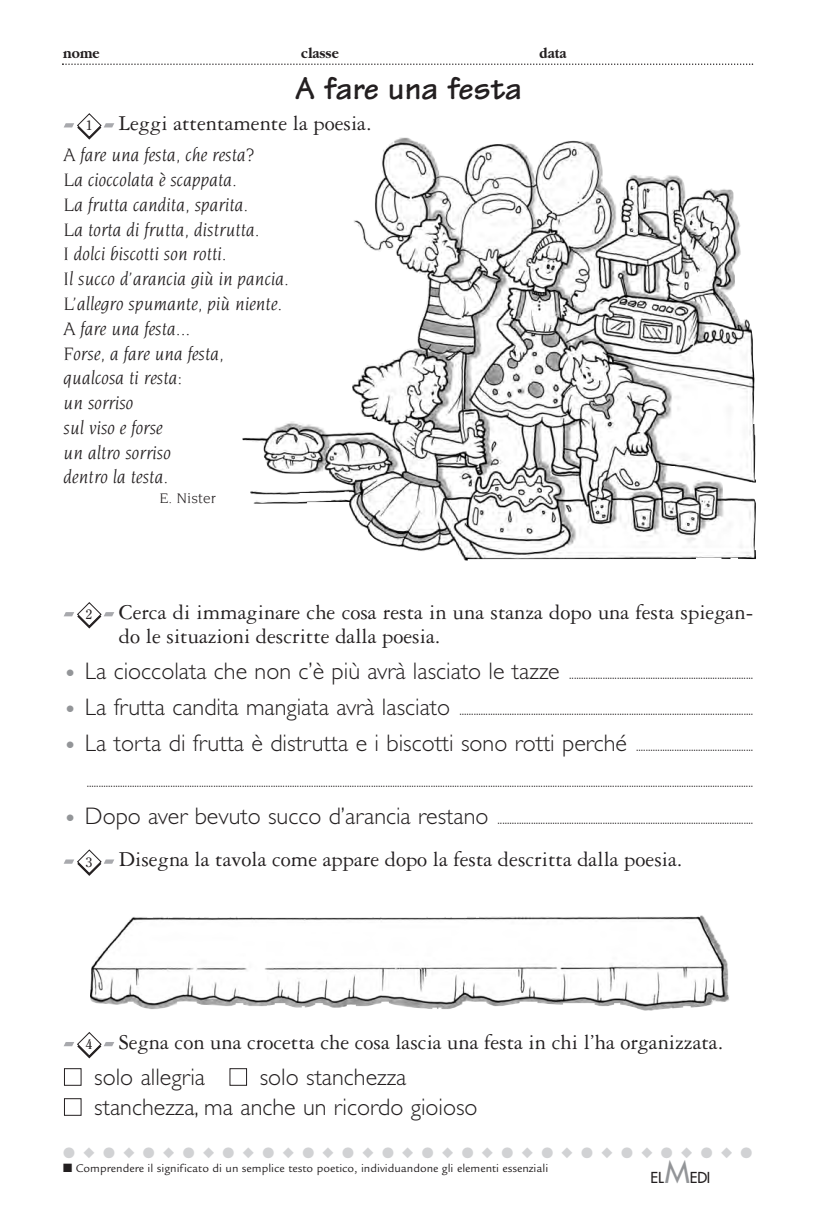
<style>
.page{position:relative;width:830px;height:1221px;background:#fff}
.page>*{position:absolute;margin:0;border:0;box-sizing:border-box;transform-origin:0 0}
.t1{font:700 33px "Tekton";color:#231f20}
.t2{font:300 24px "Gill Sans";color:#231f20}
.t3{font:22.5px/24px "Garamond Three";color:#231f20}
.t4{font:italic 19.5px/24.8px "Novarese";color:#231f20}
.t5{font:15px "Zapf Dingbats";color:#d1d2d4}
.t6{font:700 15px "Garamond";color:#231f20;scale:.9 1}
.t7{font:15px "Novarese";color:#231f20}
.t8{font:14.7px "Futura";color:#231f20}
.t9{font:300 13.5px "Gill Sans";color:#231f20}
.t10{font:13.5px "Clearface";color:#231f20}
.t11{font:12px "Legacy San ITC";color:#231f20}
.s1{font-size:27px;color:#939598}
.s2{font-size:24px}
.s3{font-size:13.5px}
.s4{font-family:"Clearface";font-size:13.5px}
.s5{color:#fff}
.s6{font-size:29.4px;color:#939598}
</style>
<div class="page">
<svg style="left:62px;top:63px;width:690px;height:2px"></svg>
<img style="left:90px;top:915px;width:639px;height:95px">
<img style="left:242px;top:137px;width:513px;height:423px">
<svg style="left:64px;top:602px;width:50px;height:26px"></svg>
<svg style="left:64px;top:849px;width:50px;height:26px"></svg>
<svg style="left:64px;top:1032px;width:50px;height:26px"></svg>
<svg style="left:64px;top:113px;width:50px;height:27px"></svg>
<p class="t6" style="left:63px;top:47px;width:42px">nome</p>
<p class="t6" style="left:301px;top:47px;width:43px">classe</p>
<p class="t6" style="left:539px;top:47px;width:31px">data</p>
<h1 class="t1" style="left:294px;top:77px;width:229px">A fare una festa</h1>
<h3 class="t3" style="left:119px;top:113px;width:254px">Leggi attentamente la poesia.</h3>
<p class="t4" style="left:64px;top:144px;width:227px">A fare una festa, che resta?<br>La cioccolata è scappata.<br>La frutta candita, sparita.<br>La torta di frutta, distrutta.<br>I dolci biscotti son rotti.<br>Il succo d’arancia giù in pancia.<br>L’allegro spumante, più niente.<br>A fare una festa...<br>Forse, a fare una festa, qualcosa ti resta:<br>un sorriso<br>sul viso e forse<br>un altro sorriso<br>dentro la testa.</p>
<p class="t7" style="left:159px;top:491px;width:58px">E. Nister</p>
<p class="t10" style="left:86px;top:120px;width:8px">1</p>
<h3 class="t3" style="left:119px;top:602px;width:635px">Cerca di immaginare che cosa resta in una stanza dopo una festa spiegan&shy;do le situazioni descritte dalla poesia.</h3>
<p class="t9" style="left:64px;top:670px;width:690px"><span class="s1">•</span> <span class="s2">La cioccolata che non c’è più avrà lasciato le tazze</span> .............................................................................</p>
<p class="t9" style="left:64px;top:706px;width:690px"><span class="s1">•</span> <span class="s2">La frutta candita mangiata avrà lasciato</span> ...........................................................................................................................</p>
<h2 class="t2" style="left:64px;top:735px;width:690px"><span class="s1">•</span> La torta di frutta è distrutta e i biscotti sono rotti perché <span class="s3">.................................................</span></h2>
<p class="t9" style="left:87px;top:778px;width:667px">.......................................................................................................................................................................................................................................................................................</p>
<p class="t9" style="left:64px;top:814px;width:690px"><span class="s1">•</span> <span class="s2">Dopo aver bevuto succo d’arancia restano</span> ...........................................................................................................</p>
<p class="t10" style="left:86px;top:608px;width:8px">2</p>
<h3 class="t3" style="left:86px;top:849px;width:598px"><span class="s4">3</span> Disegna la tavola come appare dopo la festa descritta dalla poesia.</h3>
<h3 class="t3" style="left:119px;top:1031px;width:605px">Segna con una crocetta che cosa lascia una festa in chi l’ha organizzata.</h3>
<h2 class="t2" style="left:64px;top:1068px;width:344px"><span class="s5">■</span> solo allegria <span class="s5">■</span> solo stanchezza</h2>
<h2 class="t2" style="left:64px;top:1098px;width:415px"><span class="s5">■</span> stanchezza, ma anche un ricordo gioioso</h2>
<p class="t10" style="left:86px;top:1038px;width:8px">4</p>
<p class="t5" style="left:63px;top:1145px;width:690px">●◆●◆●◆●◆●◆●◆●◆●◆●◆●◆●◆●◆●◆●◆●◆●◆●◆●</p>
<p class="t11" style="left:63px;top:1162px;width:486px">■ Comprendere il significato di un semplice testo poetico, individuandone gli elementi essenziali</p>
<p class="t8" style="left:650px;top:1170px;width:61px">EL<span class="s6">M</span>EDI</p>
</div>
